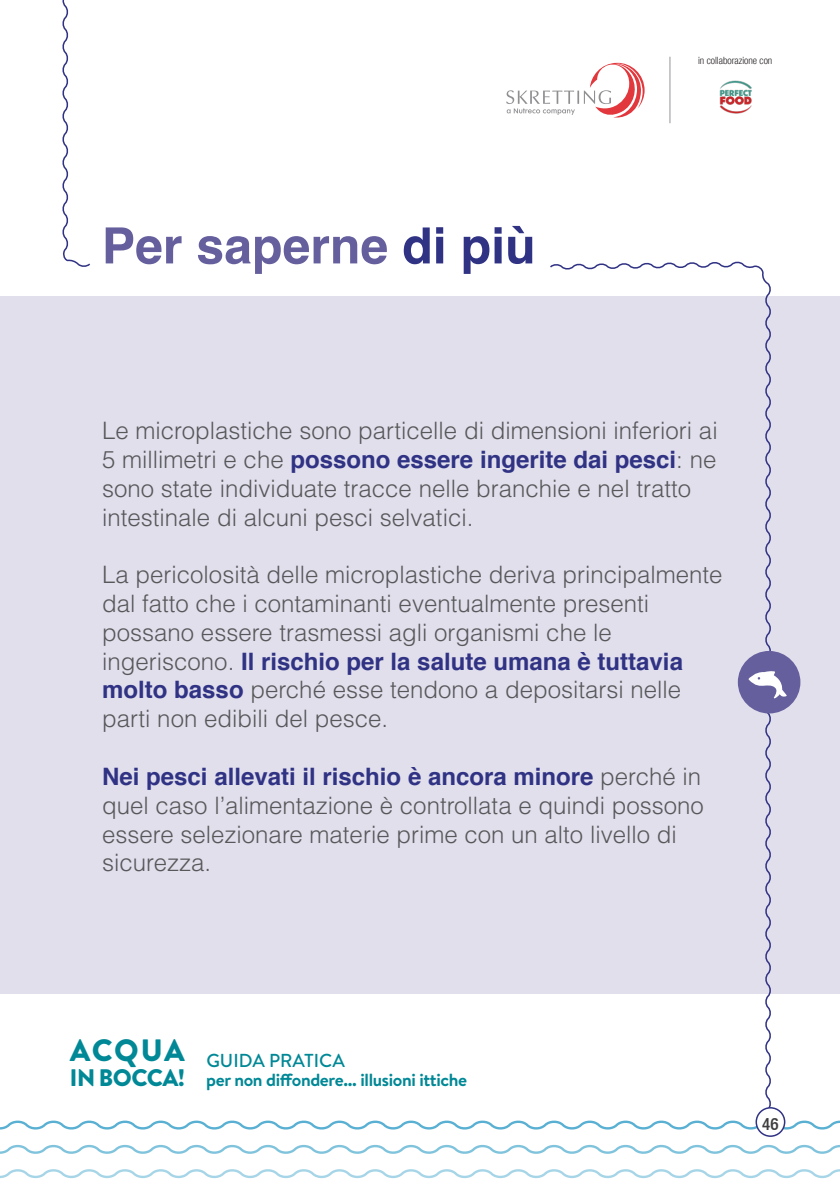
<style>
.page{position:relative;width:840px;height:1191px;background:#fff}
.page>*{position:absolute;margin:0;border:0;box-sizing:border-box;transform-origin:0 0}
.t1{font:700 50px "Helvetica";color:#65609d}
.t2{font:900 30.8px "Brandon Text";letter-spacing:.04em;color:#008896}
.t3{font:300 24px/28.8px "Helvetica";color:#57585a}
.t4{font:900 24px "Brandon Text";letter-spacing:-.02em;color:#008896}
.t5{font:500 18.8px "Brandon Text";color:#008896}
.t6{font:700 17.6px "Brandon Text";letter-spacing:-.02em;color:#008896}
.t7{font:500 condensed 17px "Helvetica Neue";color:#3e3e3f}
.t8{font:300 condensed 10px "Helvetica Neue";color:#231f20}
.s1{color:#303284}
.s2{font-weight:700;color:#303284}
</style>
<div class="page">
<div style="left:0;top:296px;width:839px;height:697px;background:#e1dfec"></div>
<svg style="left:62px;top:0;width:28px;height:267px"></svg>
<svg style="left:548px;top:261px;width:224px;height:847px"></svg>
<div style="left:737px;top:651px;width:63px;height:62px;background:#65609d;border-radius:50%"></div>
<svg style="left:748px;top:671px;width:38px;height:27px"></svg>
<svg style="left:0;top:1169px;width:839px;height:10px"></svg>
<svg style="left:0;top:1117px;width:839px;height:15px"></svg>
<svg style="left:0;top:1144px;width:839px;height:10px"></svg>
<svg style="left:506px;top:62px;width:138px;height:56px"></svg>
<hr style="left:669px;top:57px;width:1px;height:66px;background:#939598">
<div style="left:755px;top:1107px;width:29px;height:29px;background:#fff;border-radius:50%"></div>
<div style="left:755px;top:1107px;width:30px;height:29px;border:2px solid #303284;border-radius:50%"></div>
<img style="left:719px;top:80px;width:33px;height:34px">
<h1 class="t1" style="left:102px;top:214px;width:435px">Per saperne <span class="s1">di più</span></h1>
<p class="t8" style="left:697px;top:55px;width:76px">in collaborazione con</p>
<p class="t3" style="left:102px;top:415px;width:616px">Le microplastiche sono particelle di dimensioni inferiori ai 5 millimetri e che <span class="s2">possono essere ingerite dai pesci</span>: ne sono state individuate tracce nelle branchie e nel tratto intestinale di alcuni pesci selvatici.</p>
<p class="t3" style="left:102px;top:559px;width:621px">La pericolosità delle microplastiche deriva principalmente dal fatto che i contaminanti eventualmente presenti possano essere trasmessi agli organismi che le ingeriscono. <span class="s2">Il rischio per la salute umana è tuttavia molto basso</span> perché esse tendono a depositarsi nelle parti non edibili del pesce.</p>
<p class="t3" style="left:102px;top:761px;width:603px"><span class="s2">Nei pesci allevati il rischio è ancora minore</span> perché in quel caso l’alimentazione è controllata e quindi possono essere selezionare materie prime con un alto livello di sicurezza.</p>
<p class="t2" style="left:70px;top:1028px;width:116px">ACQUA</p>
<p class="t4" style="left:70px;top:1060px;width:116px">IN BOCCA!</p>
<p class="t5" style="left:206px;top:1047px;width:140px">GUIDA PRATICA</p>
<p class="t6" style="left:206px;top:1067px;width:262px">per non diffondere... illusioni ittiche</p>
<p class="t7" style="left:761px;top:1113px;width:18px">46</p>
</div>
